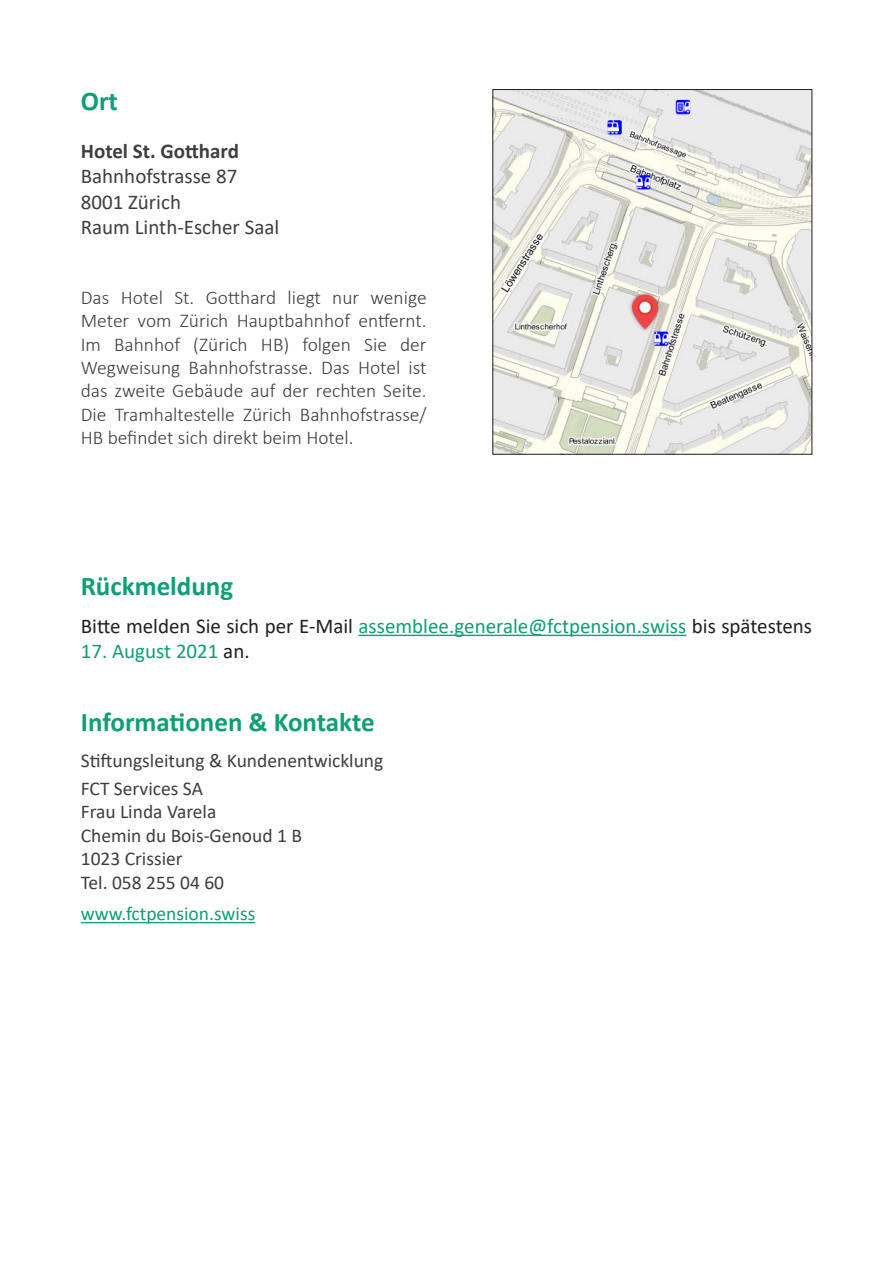
<style>
.page{position:relative;width:893px;height:1263px;background:#fff}
.page>*{position:absolute;margin:0;border:0;box-sizing:border-box;transform-origin:0 0}
.t1{font:700 27px "Calibri";color:#0d9f76}
.t2{font:21px "Calibri";color:#231f20}
.t3{font:21px "Calibri";color:#3e3e3f}
.t4{font:21px "Calibri";color:#0d9f76}
.t5{font:700 21px "Calibri";color:#3e3e3f}
.t6{font:300 19.5px/23.4px "Calibri";color:#3e3e3f;text-align:justify}
.t7{font:19.5px "Calibri";color:#3e3e3f}
.t8{font:19.5px "Calibri";color:#0d9f76}
.s1{color:#0d9f76}
.s2{color:#231f20}
</style>
<div class="page">
<hr style="left:81px;top:922px;width:174px;height:1px;background:#0d9f76">
<hr style="left:359px;top:635px;width:327px;height:1px;background:#0d9f76">
<img style="left:495px;top:91px;width:315px;height:361px">
<p class="t1" style="left:81px;top:81px;width:39px">Ort</p>
<p class="t5" style="left:81px;top:136px;width:160px">Hotel St. Gotthard</p>
<p class="t3" style="left:81px;top:162px;width:158px">Bahnhofstrasse 87</p>
<p class="t3" style="left:81px;top:187px;width:102px">8001 Zürich</p>
<p class="t3" style="left:81px;top:212px;width:200px">Raum Linth-Escher Saal</p>
<p class="t6" style="left:81px;top:285px;width:347px">Das Hotel St. Gotthard liegt nur wenige Meter vom Zürich Hauptbahnhof entfernt.<br>Im Bahnhof (Zürich HB) folgen Sie der Wegweisung Bahnhofstrasse. Das Hotel ist das zweite Gebäude auf der rechten Seite.<br>Die Tramhaltestelle Zürich Bahnhofstrasse/ HB befindet sich direkt beim Hotel.</p>
<p class="t1" style="left:81px;top:567px;width:154px">Rückmeldung</p>
<p class="t2" style="left:81px;top:611px;width:733px">Bitte melden Sie sich per E-Mail <span class="s1">assemblee.generale@fctpension.swiss</span> bis spätestens</p>
<p class="t4" style="left:81px;top:637px;width:170px">17. August 2021 <span class="s2">an.</span></p>
<p class="t1" style="left:81px;top:703px;width:295px">Informationen &amp; Kontakte</p>
<p class="t7" style="left:81px;top:747px;width:304px">Stiftungsleitung &amp; Kundenentwicklung</p>
<p class="t7" style="left:81px;top:775px;width:124px">FCT Services SA</p>
<p class="t7" style="left:81px;top:798px;width:137px">Frau Linda Varela</p>
<p class="t7" style="left:81px;top:822px;width:223px">Chemin du Bois-Genoud 1 B</p>
<p class="t7" style="left:81px;top:845px;width:103px">1023 Crissier</p>
<p class="t7" style="left:81px;top:868px;width:145px">Tel. 058 255 04 60</p>
<p class="t8" style="left:81px;top:900px;width:176px">www.fctpension.swiss</p>
</div>
